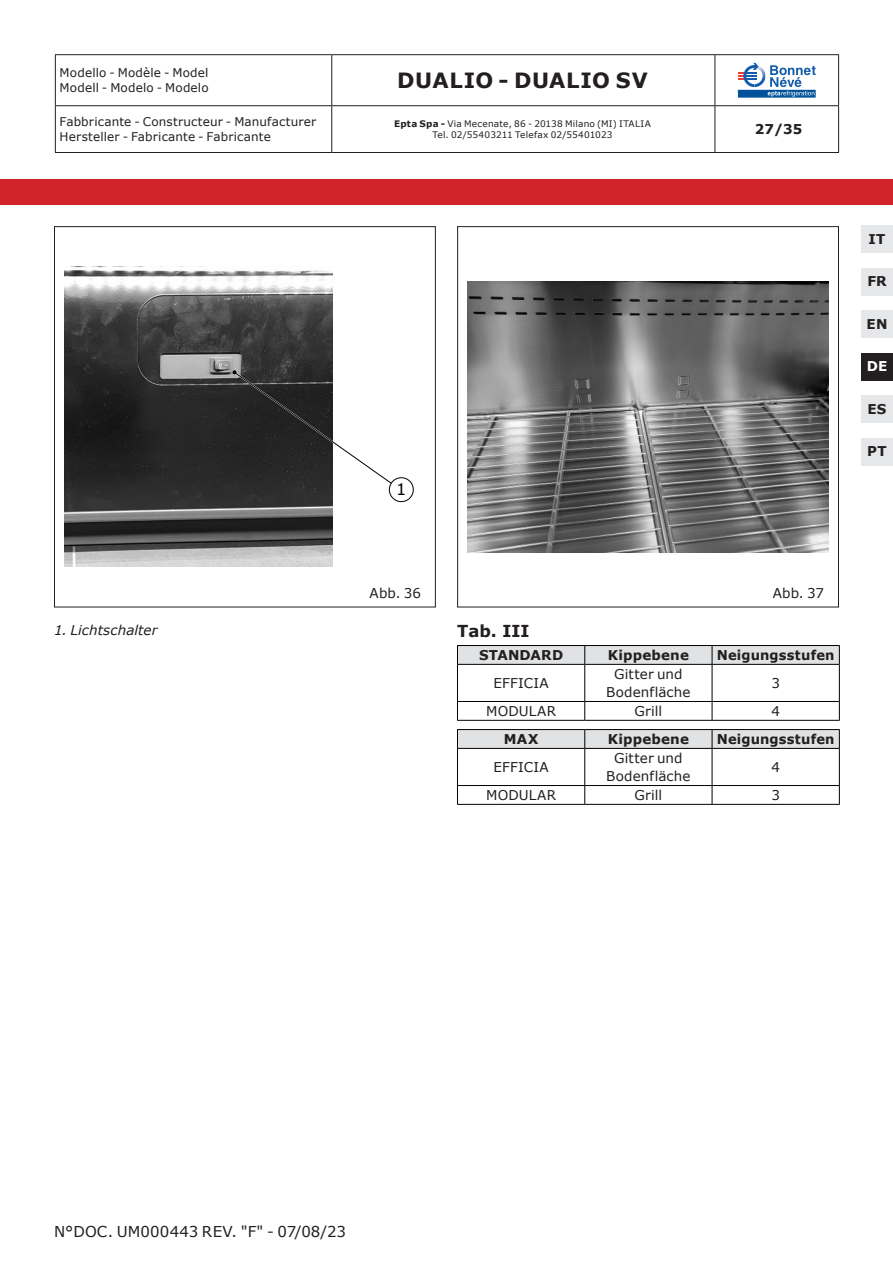
<style>
.page{position:relative;width:893px;height:1263px;background:#fff}
.page>*{position:absolute;margin:0;border:0;box-sizing:border-box;transform-origin:0 0}
.t1{font:700 21px "Verdana";letter-spacing:.03em;color:#231f20}
.Titoletto{font:700 16.5px "Verdana";color:#231f20}
.t2{font:16.05px "Verdana";color:#000}
.t3{font:15px "Verdana";letter-spacing:.01em;color:#231f20}
.Body_c{font:13.5px/18.3px "Verdana";letter-spacing:.01em;color:#231f20;text-align:center}
.t4{font:700 13.5px "Verdana";letter-spacing:.015em;color:#231f20}
.t5{font:italic 13.5px "Verdana";letter-spacing:.005em;color:#231f20}
.Figure{font:13.5px "Verdana";letter-spacing:.005em;color:#231f20}
.t6{font:700 13.5px "Verdana";color:#fff}
.t7{font:12px/14.7px "Verdana";letter-spacing:.015em;color:#231f20}
.t8{font:9px/10.9px "Verdana";letter-spacing:.02em;color:#231f20;text-align:center}
.s1{font-weight:700}
</style>
<div class="page">
<hr style="left:55px;top:54px;width:277px;height:1px;background:#231f20">
<hr style="left:55px;top:55px;width:1px;height:50px;background:#231f20">
<hr style="left:332px;top:54px;width:383px;height:1px;background:#231f20">
<hr style="left:331px;top:55px;width:1px;height:50px;background:#231f20">
<hr style="left:715px;top:54px;width:124px;height:1px;background:#231f20">
<hr style="left:715px;top:55px;width:1px;height:50px;background:#231f20">
<hr style="left:838px;top:55px;width:1px;height:50px;background:#231f20">
<hr style="left:55px;top:105px;width:277px;height:1px;background:#231f20">
<hr style="left:55px;top:106px;width:1px;height:46px;background:#231f20">
<hr style="left:332px;top:105px;width:383px;height:1px;background:#231f20">
<hr style="left:331px;top:106px;width:1px;height:46px;background:#231f20">
<hr style="left:715px;top:105px;width:124px;height:1px;background:#231f20">
<hr style="left:715px;top:106px;width:1px;height:46px;background:#231f20">
<hr style="left:838px;top:106px;width:1px;height:46px;background:#231f20">
<hr style="left:55px;top:152px;width:277px;height:1px;background:#231f20">
<hr style="left:332px;top:152px;width:383px;height:1px;background:#231f20">
<hr style="left:715px;top:152px;width:124px;height:1px;background:#231f20">
<svg style="left:738px;top:63px;width:78px;height:35px"></svg>
<div style="left:0;top:179px;width:893px;height:25px;background:#d1232a"></div>
<div style="left:861px;top:225px;width:32px;height:28px;background:#e6e7e9"></div>
<div style="left:861px;top:268px;width:32px;height:28px;background:#e6e7e9"></div>
<div style="left:861px;top:310px;width:32px;height:28px;background:#e6e7e9"></div>
<div style="left:861px;top:395px;width:32px;height:28px;background:#e6e7e9"></div>
<div style="left:861px;top:438px;width:32px;height:28px;background:#e6e7e9"></div>
<div style="left:861px;top:353px;width:32px;height:28px;background:#231f20"></div>
<img style="left:64px;top:267px;width:268px;height:300px">
<svg style="left:231px;top:369px;width:162px;height:116px"></svg>
<div style="left:389px;top:478px;width:24px;height:24px;background:#fff;border-radius:50%"></div>
<div style="left:389px;top:477px;width:25px;height:25px;border:1px solid #000;border-radius:50%"></div>
<div style="left:54px;top:226px;width:382px;height:381px;border:1px solid #231f20"></div>
<img style="left:467px;top:281px;width:362px;height:271px">
<div style="left:457px;top:226px;width:382px;height:381px;border:1px solid #231f20"></div>
<hr style="left:457px;top:665px;width:1px;height:36px;background:#000">
<hr style="left:584px;top:665px;width:1px;height:36px;background:#000">
<hr style="left:712px;top:665px;width:1px;height:36px;background:#000">
<hr style="left:839px;top:665px;width:1px;height:36px;background:#000">
<hr style="left:457px;top:701px;width:128px;height:1px;background:#000">
<svg style="left:457px;top:702px;width:1px;height:18px"></svg>
<hr style="left:585px;top:701px;width:127px;height:1px;background:#000">
<svg style="left:584px;top:702px;width:1px;height:18px"></svg>
<hr style="left:712px;top:701px;width:128px;height:1px;background:#000">
<svg style="left:712px;top:702px;width:1px;height:18px"></svg>
<svg style="left:839px;top:702px;width:1px;height:18px"></svg>
<hr style="left:457px;top:720px;width:128px;height:1px;background:#000">
<hr style="left:585px;top:720px;width:127px;height:1px;background:#000">
<hr style="left:712px;top:720px;width:128px;height:1px;background:#000">
<hr style="left:457px;top:664px;width:128px;height:1px;background:#000">
<hr style="left:585px;top:664px;width:127px;height:1px;background:#000">
<svg style="left:457px;top:645px;width:383px;height:19px;background:#d1d2d3"></svg>
<hr style="left:712px;top:664px;width:128px;height:1px;background:#000">
<hr style="left:457px;top:749px;width:1px;height:36px;background:#000">
<hr style="left:584px;top:749px;width:1px;height:36px;background:#000">
<hr style="left:712px;top:749px;width:1px;height:36px;background:#000">
<hr style="left:839px;top:749px;width:1px;height:36px;background:#000">
<hr style="left:457px;top:785px;width:128px;height:1px;background:#000">
<svg style="left:457px;top:786px;width:1px;height:18px"></svg>
<hr style="left:585px;top:785px;width:127px;height:1px;background:#000">
<svg style="left:584px;top:786px;width:1px;height:18px"></svg>
<hr style="left:712px;top:785px;width:128px;height:1px;background:#000">
<svg style="left:712px;top:786px;width:1px;height:18px"></svg>
<svg style="left:839px;top:786px;width:1px;height:18px"></svg>
<hr style="left:457px;top:804px;width:128px;height:1px;background:#000">
<hr style="left:585px;top:804px;width:127px;height:1px;background:#000">
<hr style="left:712px;top:804px;width:128px;height:1px;background:#000">
<hr style="left:457px;top:748px;width:128px;height:1px;background:#000">
<hr style="left:585px;top:748px;width:127px;height:1px;background:#000">
<svg style="left:457px;top:729px;width:383px;height:19px;background:#d1d2d4"></svg>
<hr style="left:712px;top:748px;width:128px;height:1px;background:#000">
<p class="t7" style="left:60px;top:66px;width:151px">Modello - Modèle - Model<br>Modell - Modelo - Modelo</p>
<h1 class="t1" style="left:397px;top:66px;width:252px">DUALIO - DUALIO SV</h1>
<p class="t7" style="left:60px;top:115px;width:258px">Fabbricante - Constructeur - Manufacturer<br>Hersteller - Fabricante - Fabricante</p>
<p class="t8" style="left:394px;top:118px;width:258px"><span class="s1">Epta Spa -</span> Via Mecenate, 86 - 20138 Milano (MI) ITALIA<br>Tel. 02/55403211 Telefax 02/55401023</p>
<p class="t4" style="left:755px;top:120px;width:49px">27/35</p>
<p class="t5" style="left:54px;top:621px;width:105px">1. Lichtschalter</p>
<p class="t2" style="left:396px;top:478px;width:12px">1</p>
<p class="Figure" style="left:370px;top:583px;width:53px">Abb. 36</p>
<p class="t4" style="left:869px;top:229px;width:18px">IT</p>
<p class="t4" style="left:867px;top:272px;width:21px">FR</p>
<p class="t4" style="left:867px;top:314px;width:22px">EN</p>
<p class="t6" style="left:867px;top:357px;width:22px">DE</p>
<p class="t4" style="left:867px;top:399px;width:21px">ES</p>
<p class="t4" style="left:867px;top:442px;width:21px">PT</p>
<p class="Figure" style="left:773px;top:583px;width:53px">Abb. 37</p>
<p class="Titoletto" style="left:457px;top:619px;width:74px">Tab. III</p>
<p class="t4" style="left:479px;top:646px;width:86px">STANDARD</p>
<p class="t4" style="left:608px;top:646px;width:83px">Kippebene</p>
<p class="t4" style="left:717px;top:646px;width:119px">Neigungsstufen</p>
<p class="Body_c" style="left:493px;top:674px;width:57px">EFFICIA</p>
<p class="Body_c" style="left:606px;top:665px;width:86px">Gitter und<br>Bodenfläche</p>
<p class="Body_c" style="left:771px;top:674px;width:10px">3</p>
<p class="Body_c" style="left:486px;top:702px;width:71px">MODULAR</p>
<p class="Body_c" style="left:634px;top:702px;width:29px">Grill</p>
<p class="Body_c" style="left:771px;top:702px;width:10px">4</p>
<p class="t4" style="left:504px;top:730px;width:36px">MAX</p>
<p class="t4" style="left:608px;top:730px;width:83px">Kippebene</p>
<p class="t4" style="left:717px;top:730px;width:119px">Neigungsstufen</p>
<p class="Body_c" style="left:493px;top:758px;width:57px">EFFICIA</p>
<p class="Body_c" style="left:606px;top:749px;width:86px">Gitter und<br>Bodenfläche</p>
<p class="Body_c" style="left:771px;top:758px;width:10px">4</p>
<p class="Body_c" style="left:486px;top:786px;width:71px">MODULAR</p>
<p class="Body_c" style="left:634px;top:786px;width:29px">Grill</p>
<p class="Body_c" style="left:771px;top:786px;width:10px">3</p>
<p class="t3" style="left:54px;top:1221px;width:293px">N°DOC. UM000443 REV. "F" - 07/08/23</p>
</div>
